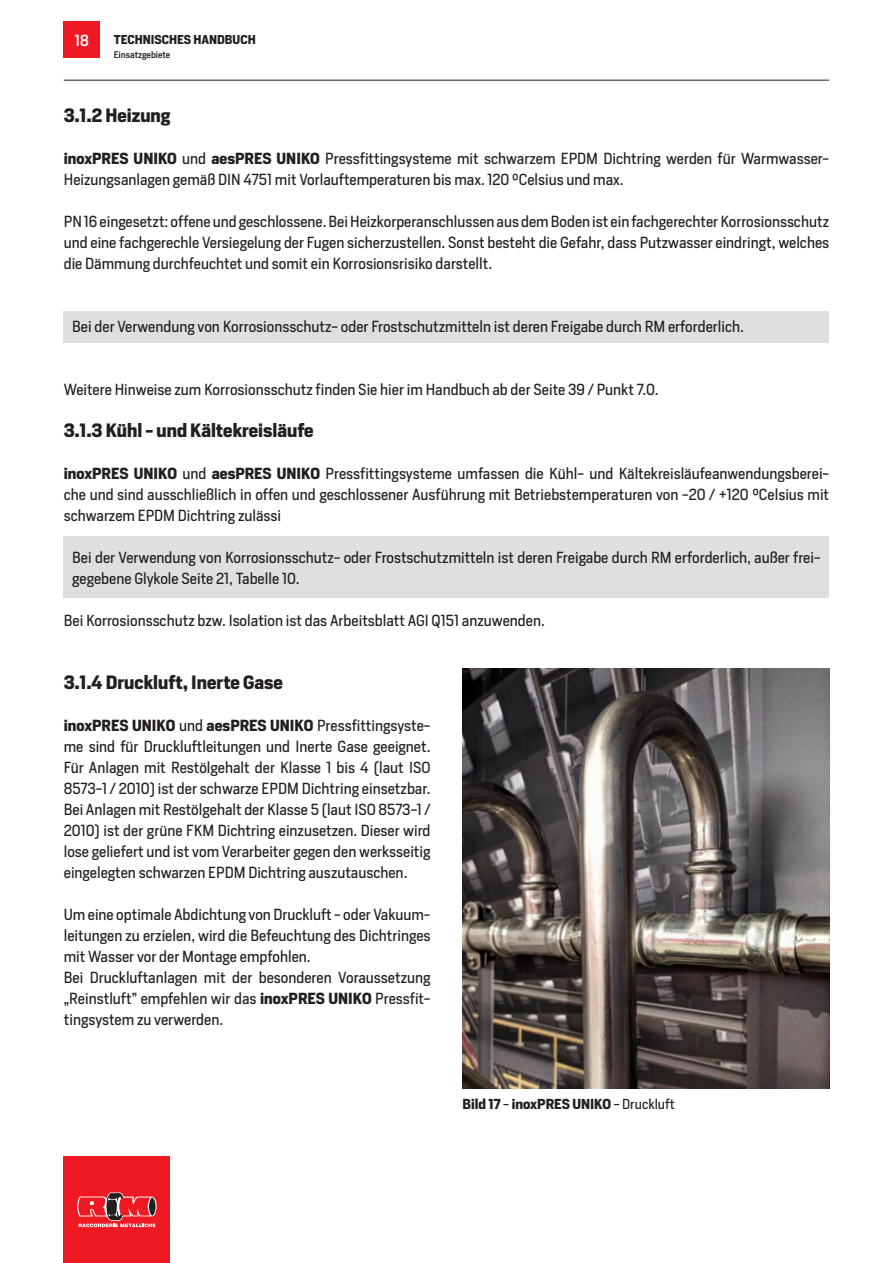
<style>
.page{position:relative;width:893px;height:1263px;background:#fff}
.page>*{position:absolute;margin:0;border:0;box-sizing:border-box;transform-origin:0 0}
.t1{font:700 18px "Heron Sans";color:#241f1f}
.t2{font:15px/21px "Heron Sans";color:#241f1f}
.t3{font:500 15px "Heron Sans";color:#fff}
.t4{font:700 13.5px "Heron Sans";color:#241f1f}
.t5{font:700 12px "Heron Sans";color:#241f1f}
.t6{font:500 9px "Heron Sans";color:#241f1f}
.s1{font-weight:700}
.s2{font-weight:400}
</style>
<div class="page">
<hr style="left:64px;top:80px;width:765px;height:1px;background:#241f1f">
<div style="left:64px;top:1157px;width:106px;height:106px;background:#ef1923"></div>
<svg style="left:77px;top:1192px;width:80px;height:35px"></svg>
<div style="left:64px;top:22px;width:36px;height:36px;background:#ef1923"></div>
<div style="left:64px;top:537px;width:765px;height:61px;background:#e0dfdf"></div>
<div style="left:64px;top:311px;width:765px;height:32px;background:#e0dfdf"></div>
<img style="left:462px;top:668px;width:367px;height:420px">
<p class="t3" style="left:75px;top:31px;width:16px">18</p>
<p class="t5" style="left:114px;top:31px;width:144px">TECHNISCHES HANDBUCH</p>
<p class="t6" style="left:114px;top:49px;width:58px">Einsatzgebiete</p>
<p class="t1" style="left:64px;top:104px;width:108px">3.1.2 Heizung</p>
<p class="t2" style="left:64px;top:148px;width:767px"><span class="s1">inoxPRES UNIKO</span> und <span class="s1">aesPRES UNIKO</span> Pressfittingsysteme mit schwarzem EPDM Dichtring werden für Warmwasser-<br>Heizungsanlagen gemäß DIN 4751 mit Vorlauftemperaturen bis max. 120 °Celsius und max.</p>
<p class="t2" style="left:64px;top:211px;width:767px;text-align:justify">PN 16 eingesetzt: offene und geschlossene. Bei Heizkorperanschlussen aus dem Boden ist ein fachgerechter Korrosionsschutz und eine fachgerechle Versiegelung der Fugen sicherzustellen. Sonst besteht die Gefahr, dass Putzwasser eindringt, welches die Dämmung durchfeuchtet und somit ein Korrosionsrisiko darstellt.</p>
<p class="t2" style="left:72px;top:316px;width:673px">Bei der Verwendung von Korrosionsschutz- oder Frostschutzmitteln ist deren Freigabe durch RM erforderlich.</p>
<p class="t2" style="left:64px;top:379px;width:596px">Weitere Hinweise zum Korrosionsschutz finden Sie hier im Handbuch ab der Seite 39 / Punkt 7.0.</p>
<p class="t1" style="left:64px;top:419px;width:251px">3.1.3 Kühl - und Kältekreisläufe</p>
<p class="t2" style="left:64px;top:463px;width:767px;text-align:justify"><span class="s1">inoxPRES UNIKO</span> und <span class="s1">aesPRES UNIKO</span> Pressfittingsysteme umfassen die Kühl- und Kältekreisläufeanwendungsberei&shy;che und sind ausschließlich in offen und geschlossener Ausführung mit Betriebstemperaturen von -20 / +120 °Celsius mit schwarzem EPDM Dichtring zulässi</p>
<p class="t2" style="left:72px;top:547px;width:750px">Bei der Verwendung von Korrosionsschutz- oder Frostschutzmitteln ist deren Freigabe durch RM erforderlich, außer frei&shy;gegebene Glykole Seite 21, Tabelle 10.</p>
<p class="t2" style="left:64px;top:610px;width:483px">Bei Korrosionsschutz bzw. Isolation ist das Arbeitsblatt AGI Q151 anzuwenden.</p>
<p class="t1" style="left:64px;top:671px;width:221px">3.1.4 Druckluft, Inerte Gase</p>
<p class="t2" style="left:64px;top:715px;width:368px;text-align:justify"><span class="s1">inoxPRES UNIKO</span> und <span class="s1">aesPRES UNIKO</span> Pressfittingsyste&shy;me sind für Druckluftleitungen und Inerte Gase geeignet.<br>Für Anlagen mit Restölgehalt der Klasse 1 bis 4 (laut ISO 8573-1 / 2010) ist der schwarze EPDM Dichtring einsetzbar.<br>Bei Anlagen mit Restölgehalt der Klasse 5 (laut ISO 8573-1 / 2010) ist der grüne FKM Dichtring einzusetzen. Dieser wird lose geliefert und ist vom Verarbeiter gegen den werksseitig eingelegten schwarzen EPDM Dichtring auszutauschen.</p>
<p class="t2" style="left:64px;top:904px;width:368px">Um eine optimale Abdichtung von Druckluft - oder Vakuum&shy;leitungen zu erzielen, wird die Befeuchtung des Dichtringes mit Wasser vor der Montage empfohlen.<br>Bei Druckluftanlagen mit der besonderen Voraussetzung „Reinstluft” empfehlen wir das <span class="s1">inoxPRES UNIKO</span> Pressfit&shy;tingsystem zu verwerden.</p>
<p class="t4" style="left:462px;top:1095px;width:214px">Bild 17 <span class="s2">-</span> inoxPRES UNIKO <span class="s2">- Druckluft</span></p>
</div>
